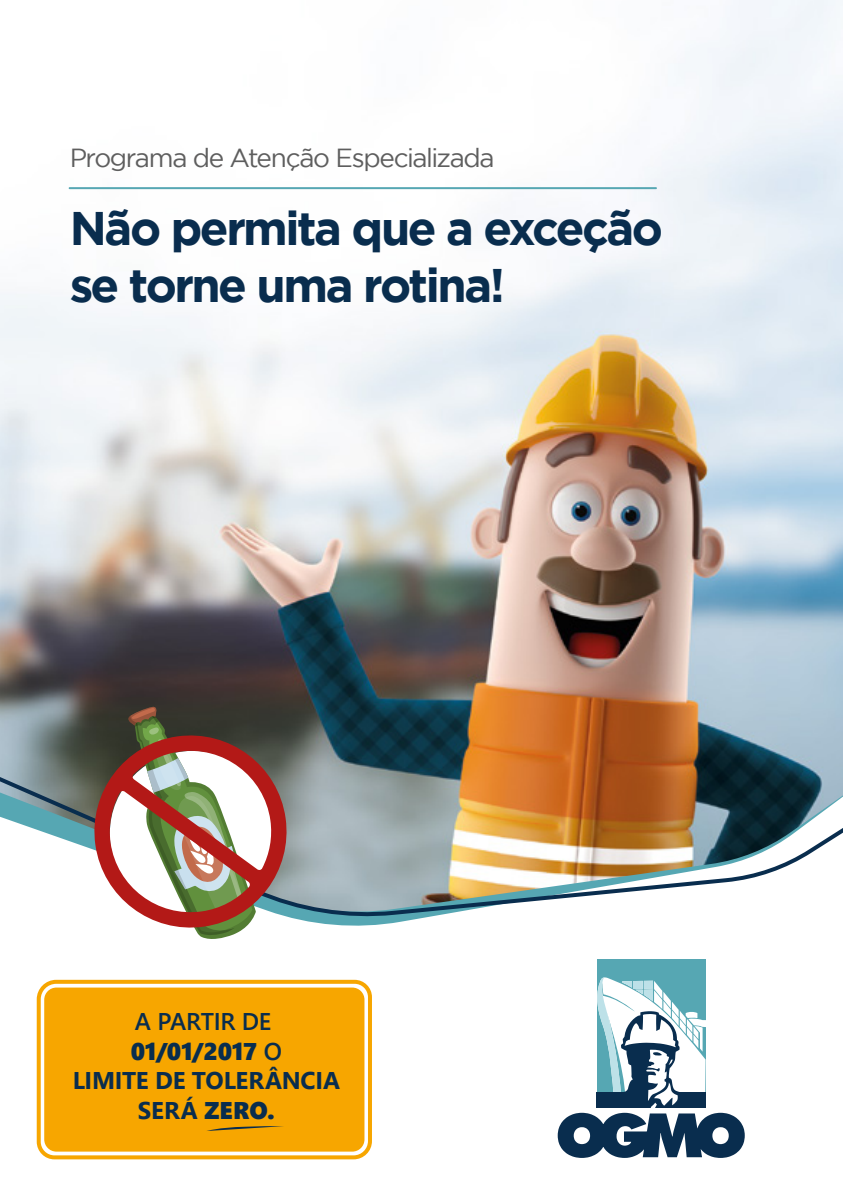
<style>
.page{position:relative;width:843px;height:1191px;background:#fff}
.page>*{position:absolute;margin:0;border:0;box-sizing:border-box;transform-origin:0 0}
.t1{font:700 47px/56.4px "Gotham";letter-spacing:-.05em;color:#092d4e}
.t2{font:26.2px "Gotham";letter-spacing:-.05em;color:#5e5e5e}
.t3{font:24.2px "Segoe UI Black";letter-spacing:-.01em;color:#092d4e}
.t4{font:700 24.2px "Segoe UI";letter-spacing:-.015em;color:#092d4e}
.t5{font:600 24.2px "Segoe UI";letter-spacing:-.015em;color:#092d4e}
.s1{font-family:"Segoe UI";font-weight:600}
.s2{font-family:"Segoe UI";font-weight:700}
</style>
<div class="page">
<svg style="left:36px;top:979px;width:336px;height:181px;background:#f7ac13"></svg>
<img style="left:0;top:0;width:843px;height:760px">
<div style="left:597px;top:959px;width:108px;height:148px;background:#56a7b3"></div>
<svg style="left:557px;top:975px;width:187px;height:183px"></svg>
<img style="left:0;top:760px;width:843px;height:157px">
<hr style="left:69px;top:187px;width:588px;height:2px;background:#56a7b3">
<svg style="left:125px;top:705px;width:131px;height:234px;background:#5c5a4c"></svg>
<svg style="left:88px;top:729px;width:205px;height:205px"></svg>
<svg style="left:206px;top:1126px;width:78px;height:5px"></svg>
<p class="t2" style="left:70px;top:143px;width:426px">Programa de Atenção Especializada</p>
<p class="t1" style="left:70px;top:199px;width:595px">Não permita que a exceção se torne uma rotina!</p>
<p class="t5" style="left:135px;top:1002px;width:138px">A PARTIR DE</p>
<p class="t3" style="left:131px;top:1033px;width:153px">01/01/2017 <span class="s1">O</span></p>
<p class="t4" style="left:73px;top:1061px;width:269px">LIMITE DE TOLERÂNCIA</p>
<p class="t3" style="left:138px;top:1092px;width:139px"><span class="s2">SERÁ</span> ZERO.</p>
</div>
